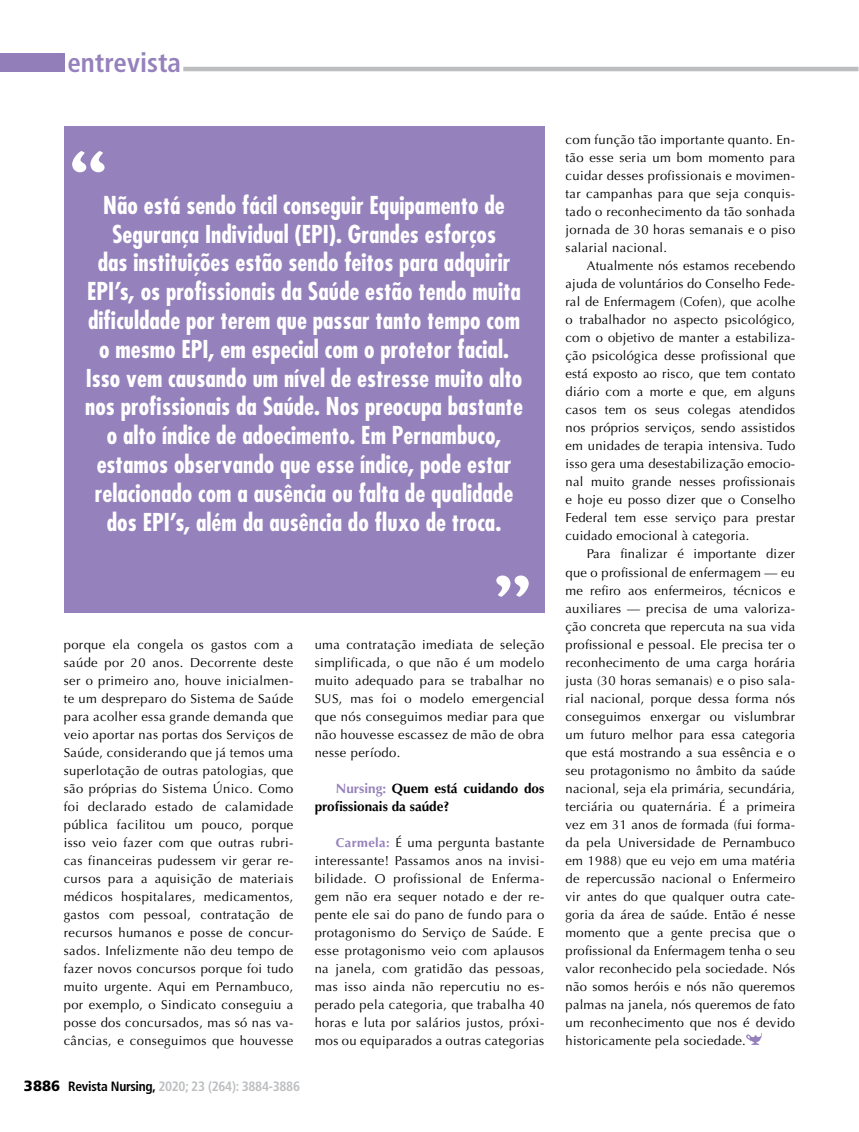
<style>
.page{position:relative;width:859px;height:1132px;background:#fff}
.page>*{position:absolute;margin:0;border:0;box-sizing:border-box;transform-origin:0 0}
.t1{font:700 condensed 27px "Frutiger LT Std";color:#9581bc}
.t2{font:700 condensed 24px/28.8px "Futura Std";color:#fff;text-align:center}
.t3{font:700 13.5px/18px "Optima LT Std";color:#000}
.t4{font:700 condensed 13.5px "Frutiger LT Std";letter-spacing:-.02em;color:#bcbec0}
.t5{font:12.9px/18px "Optima LT Std";letter-spacing:.03em;color:#000;text-align:justify}
.s1{color:#9581bc}
.s2{font-weight:700;color:#9581bc}
.s3{font-weight:900;font-stretch:normal;font-size:14.85px;color:#000}
.s4{color:#000}
</style>
<div class="page">
<div style="left:0;top:53px;width:67px;height:21px;background:#000;opacity:.03"></div>
<hr style="left:183px;top:67px;width:675px;height:4px;background:#bcbec0">
<svg style="left:746px;top:1032px;width:16px;height:12px"></svg>
<div style="left:64px;top:126px;width:480px;height:486px;background:#9581bc"></div>
<svg style="left:496px;top:575px;width:33px;height:21px"></svg>
<svg style="left:72px;top:151px;width:33px;height:21px"></svg>
<h1 class="t1" style="left:67px;top:47px;width:115px">entrevista</h1>
<p class="t2" style="left:85px;top:190px;width:439px">Não está sendo fácil conseguir Equipamento de Segurança Individual (EPI). Grandes esforços<br>das instituições estão sendo feitos para adquirir EPI’s, os profissionais da Saúde estão tendo muita dificuldade por terem que passar tanto tempo com o mesmo EPI, em especial com o protetor facial.<br>Isso vem causando um nível de estresse muito alto nos profissionais da Saúde. Nos preocupa bastante o alto índice de adoecimento. Em Pernambuco, estamos observando que esse índice, pode estar relacionado com a ausência ou falta de qualidade dos EPI’s, além da ausência do fluxo de troca.</p>
<p class="t5" style="left:64px;top:635px;width:231px">porque ela congela os gastos com a saúde por 20 anos. Decorrente deste ser o primeiro ano, houve inicialmen&shy;te um despreparo do Sistema de Saúde para acolher essa grande demanda que veio aportar nas portas dos Serviços de Saúde, considerando que já temos uma superlotação de outras patologias, que são próprias do Sistema Único. Como foi declarado estado de calamidade pública facilitou um pouco, porque isso veio fazer com que outras rubri&shy;cas financeiras pudessem vir gerar re&shy;cursos para a aquisição de materiais médicos hospitalares, medicamentos, gastos com pessoal, contratação de recursos humanos e posse de concur&shy;sados. Infelizmente não deu tempo de fazer novos concursos porque foi tudo muito urgente. Aqui em Pernambuco, por exemplo, o Sindicato conseguiu a posse dos concursados, mas só nas va&shy;câncias, e conseguimos que houvesse</p>
<p class="t5" style="left:315px;top:635px;width:231px">uma contratação imediata de seleção simplificada, o que não é um modelo muito adequado para se trabalhar no SUS, mas foi o modelo emergencial que nós conseguimos mediar para que não houvesse escassez de mão de obra nesse período.</p>
<p class="t3" style="left:315px;top:779px;width:231px;text-indent:21px"><span class="s1">Nursing:</span> Quem está cuidando dos profissionais da saúde?</p>
<p class="t5" style="left:315px;top:833px;width:231px;text-indent:21px"><span class="s2">Carmela:</span> É uma pergunta bastante interessante! Passamos anos na invisi&shy;bilidade. O profissional de Enferma&shy;gem não era sequer notado e der re&shy;pente ele sai do pano de fundo para o protagonismo do Serviço de Saúde. E esse protagonismo veio com aplausos na janela, com gratidão das pessoas, mas isso ainda não repercutiu no es&shy;perado pela categoria, que trabalha 40 horas e luta por salários justos, próxi&shy;mos ou equiparados a outras categorias</p>
<p class="t4" style="left:24px;top:1077px;width:277px"><span class="s3">3886</span> <span class="s4">Revista Nursing,</span> 2020; 23 (264): 3884-3886</p>
<p class="t5" style="left:566px;top:131px;width:231px">com função tão importante quanto. En&shy;tão esse seria um bom momento para cuidar desses profissionais e movimen&shy;tar campanhas para que seja conquis&shy;tado o reconhecimento da tão sonhada jornada de 30 horas semanais e o piso salarial nacional.</p>
<p class="t5" style="left:566px;top:257px;width:231px;text-indent:21px">Atualmente nós estamos recebendo ajuda de voluntários do Conselho Fede&shy;ral de Enfermagem (Cofen), que acolhe o trabalhador no aspecto psicológico, com o objetivo de manter a estabiliza&shy;ção psicológica desse profissional que está exposto ao risco, que tem contato diário com a morte e que, em alguns casos tem os seus colegas atendidos nos próprios serviços, sendo assistidos em unidades de terapia intensiva. Tudo isso gera uma desestabilização emocio&shy;nal muito grande nesses profissionais e hoje eu posso dizer que o Conselho Federal tem esse serviço para prestar cuidado emocional à categoria.</p>
<p class="t5" style="left:566px;top:545px;width:231px;text-indent:21px">Para finalizar é importante dizer que o profissional de enfermagem — eu me refiro aos enfermeiros, técnicos e auxiliares — precisa de uma valoriza&shy;ção concreta que repercuta na sua vida profissional e pessoal. Ele precisa ter o reconhecimento de uma carga horária justa (30 horas semanais) e o piso sala&shy;rial nacional, porque dessa forma nós conseguimos enxergar ou vislumbrar um futuro melhor para essa categoria que está mostrando a sua essência e o seu protagonismo no âmbito da saúde nacional, seja ela primária, secundária, terciária ou quaternária. É a primeira vez em 31 anos de formada (fui forma&shy;da pela Universidade de Pernambuco em 1988) que eu vejo em uma matéria de repercussão nacional o Enfermeiro vir antes do que qualquer outra cate&shy;goria da área de saúde. Então é nesse momento que a gente precisa que o profissional da Enfermagem tenha o seu valor reconhecido pela sociedade. Nós não somos heróis e nós não queremos palmas na janela, nós queremos de fato um reconhecimento que nos é devido historicamente pela sociedade.</p>
</div>
